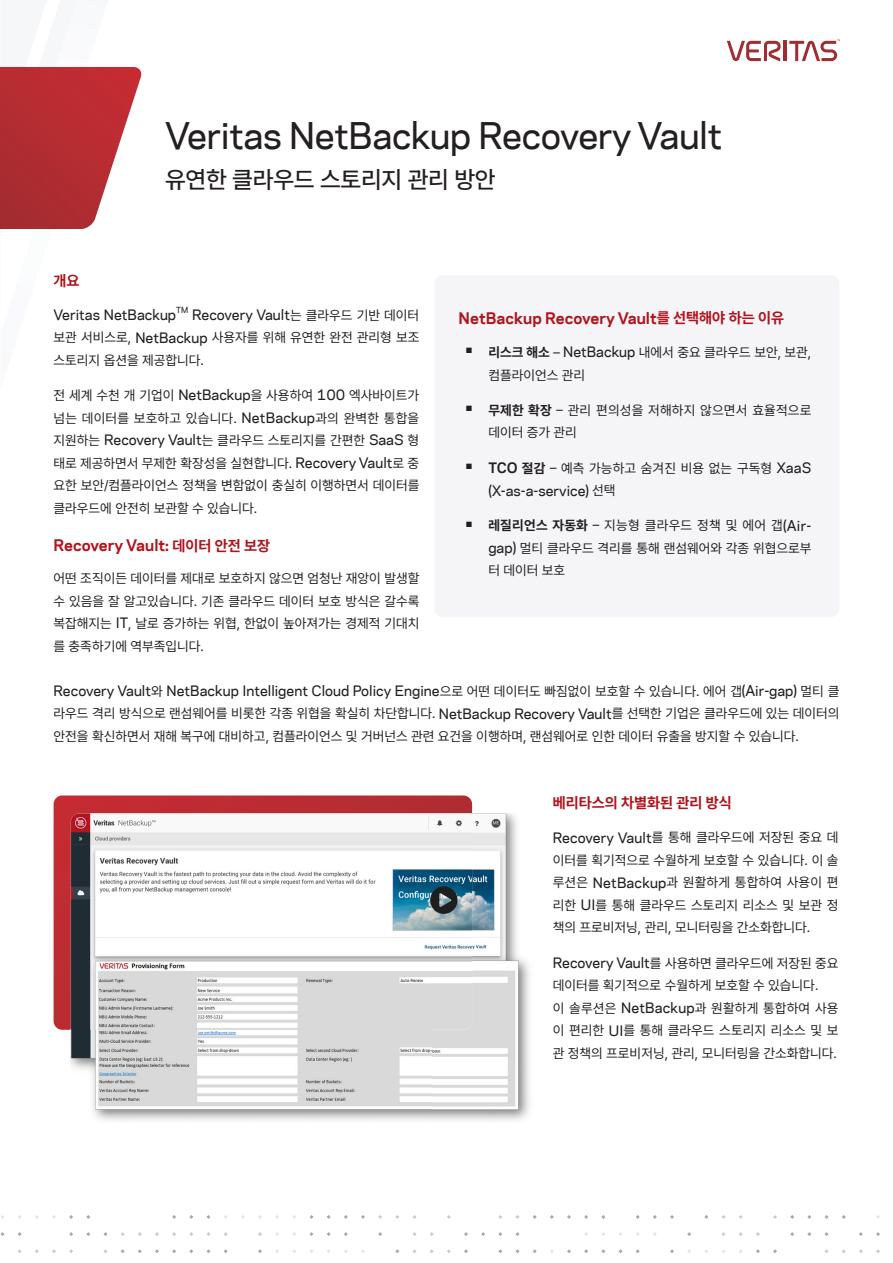
<style>
.page{position:relative;width:893px;height:1263px;background:#fff}
.page>*{position:absolute;margin:0;border:0;box-sizing:border-box;transform-origin:0 0}
.t1{font:500 34.5px "Polaris";letter-spacing:-.01em;color:#231f20}
.t2{font:24px "Pretendard Variable";letter-spacing:-.01em;color:#231f20}
.t3{font:700 15px "Polaris";color:#b0131c}
.t4{font:15px "Pretendard Variable";color:#b0131c}
.t5{font:13.5px/22.5px "Pretendard Variable";color:#231f20;text-align:justify}
.t6{font:500 13.5px "Polaris";color:#231f20}
.t7{font:500 7.8px "Polaris";color:#231f20}
.t8{font:7.5px "Pretendard Variable";color:#231f20}
.s1{font-family:"Polaris";font-weight:500}
.s2{font-family:"Pretendard Variable";font-weight:400}
.s3{font-family:"Polaris";font-weight:700}
</style>
<div class="page">
<div style="left:434px;top:275px;width:405px;height:342px;background:#f5f5f7;border-radius:9px"></div>
<svg style="left:773px;top:1215px;width:4px;height:4px"></svg>
<svg style="left:773px;top:1249px;width:4px;height:4px"></svg>
<svg style="left:756px;top:1232px;width:4px;height:4px"></svg>
<svg style="left:756px;top:1249px;width:4px;height:4px"></svg>
<svg style="left:739px;top:1215px;width:4px;height:4px"></svg>
<svg style="left:739px;top:1232px;width:4px;height:4px"></svg>
<svg style="left:704px;top:1215px;width:4px;height:4px"></svg>
<svg style="left:687px;top:1232px;width:4px;height:4px"></svg>
<svg style="left:670px;top:1215px;width:4px;height:4px"></svg>
<svg style="left:670px;top:1249px;width:4px;height:4px"></svg>
<svg style="left:653px;top:1215px;width:4px;height:4px"></svg>
<svg style="left:636px;top:1215px;width:4px;height:4px"></svg>
<svg style="left:601px;top:1215px;width:4px;height:4px"></svg>
<svg style="left:584px;top:1215px;width:4px;height:4px"></svg>
<svg style="left:584px;top:1249px;width:4px;height:4px"></svg>
<svg style="left:567px;top:1215px;width:4px;height:4px"></svg>
<svg style="left:567px;top:1249px;width:4px;height:4px"></svg>
<svg style="left:550px;top:1215px;width:4px;height:4px"></svg>
<svg style="left:533px;top:1215px;width:4px;height:4px"></svg>
<svg style="left:498px;top:1215px;width:4px;height:4px"></svg>
<svg style="left:498px;top:1232px;width:4px;height:4px"></svg>
<svg style="left:481px;top:1232px;width:4px;height:4px"></svg>
<svg style="left:464px;top:1232px;width:4px;height:4px"></svg>
<svg style="left:464px;top:1249px;width:4px;height:4px"></svg>
<svg style="left:447px;top:1215px;width:4px;height:4px"></svg>
<svg style="left:395px;top:1215px;width:4px;height:4px"></svg>
<svg style="left:378px;top:1215px;width:4px;height:4px"></svg>
<svg style="left:378px;top:1232px;width:4px;height:4px"></svg>
<svg style="left:361px;top:1215px;width:4px;height:4px"></svg>
<svg style="left:344px;top:1215px;width:4px;height:4px"></svg>
<svg style="left:344px;top:1232px;width:4px;height:4px"></svg>
<svg style="left:327px;top:1215px;width:4px;height:4px"></svg>
<svg style="left:327px;top:1232px;width:4px;height:4px"></svg>
<svg style="left:309px;top:1215px;width:4px;height:4px"></svg>
<svg style="left:258px;top:1215px;width:4px;height:4px"></svg>
<svg style="left:258px;top:1232px;width:4px;height:4px"></svg>
<svg style="left:258px;top:1249px;width:4px;height:4px"></svg>
<svg style="left:206px;top:1215px;width:4px;height:4px"></svg>
<svg style="left:189px;top:1215px;width:4px;height:4px"></svg>
<svg style="left:172px;top:1215px;width:4px;height:4px"></svg>
<svg style="left:172px;top:1232px;width:4px;height:4px"></svg>
<svg style="left:172px;top:1249px;width:4px;height:4px"></svg>
<svg style="left:155px;top:1232px;width:4px;height:4px"></svg>
<svg style="left:155px;top:1249px;width:4px;height:4px"></svg>
<svg style="left:138px;top:1232px;width:4px;height:4px"></svg>
<svg style="left:138px;top:1249px;width:4px;height:4px"></svg>
<svg style="left:86px;top:1215px;width:4px;height:4px"></svg>
<svg style="left:86px;top:1232px;width:4px;height:4px"></svg>
<svg style="left:69px;top:1215px;width:4px;height:4px"></svg>
<svg style="left:69px;top:1232px;width:4px;height:4px"></svg>
<svg style="left:52px;top:1215px;width:4px;height:4px"></svg>
<svg style="left:52px;top:1249px;width:4px;height:4px"></svg>
<svg style="left:18px;top:1232px;width:4px;height:4px"></svg>
<svg style="left:876px;top:1215px;width:4px;height:4px"></svg>
<svg style="left:876px;top:1232px;width:4px;height:4px"></svg>
<svg style="left:876px;top:1249px;width:4px;height:4px"></svg>
<svg style="left:859px;top:1232px;width:4px;height:4px"></svg>
<svg style="left:859px;top:1249px;width:4px;height:4px"></svg>
<svg style="left:842px;top:1215px;width:4px;height:4px"></svg>
<svg style="left:824px;top:1215px;width:4px;height:4px"></svg>
<svg style="left:824px;top:1232px;width:4px;height:4px"></svg>
<svg style="left:807px;top:1215px;width:4px;height:4px"></svg>
<svg style="left:807px;top:1232px;width:4px;height:4px"></svg>
<svg style="left:790px;top:1215px;width:4px;height:4px"></svg>
<svg style="left:790px;top:1232px;width:4px;height:4px"></svg>
<svg style="left:0;top:67px;width:142px;height:163px"></svg>
<hr style="left:784px;top:41px;width:3px;height:20px;background:#9f2d31">
<svg style="left:727px;top:41px;width:54px;height:21px"></svg>
<svg style="left:789px;top:39px;width:51px;height:22px"></svg>
<svg style="left:54px;top:795px;width:418px;height:235px;background:#bd3137"></svg>
<img style="left:432px;top:813px;width:98px;height:308px">
<img style="left:71px;top:1030px;width:361px;height:91px">
<img style="left:71px;top:813px;width:401px;height:217px">
<p class="t1" style="left:165px;top:110px;width:559px">Veritas NetBackup Recovery Vault</p>
<p class="t2" style="left:165px;top:162px;width:332px">유연한 클라우드 스토리지 관리 방안</p>
<p class="t4" style="left:54px;top:270px;width:27px">개요</p>
<p class="t6" style="left:54px;top:305px;width:124px">Veritas NetBackup</p>
<p class="t7" style="left:176px;top:305px;width:14px">TM</p>
<p class="t5" style="left:54px;top:304px;width:367px;text-indent:139px"><span class="s1">Recovery Vault</span>는 클라우드 기반 데이터 보관 서비스로, <span class="s1">NetBackup</span> 사용자를 위해 유연한 완전 관리형 보조 스토리지 옵션을 제공합니다.</p>
<p class="t5" style="left:54px;top:384px;width:367px">전 세계 수천 개 기업이 <span class="s1">NetBackup</span>을 사용하여 <span class="s1">100</span> 엑사바이트가 넘는 데이터를 보호하고 있습니다. <span class="s1">NetBackup</span>과의 완벽한 통합을 지원하는 <span class="s1">Recovery Vault</span>는 클라우드 스토리지를 간편한 <span class="s1">SaaS</span> 형 태로 제공하면서 무제한 확장성을 실현합니다. <span class="s1">Recovery Vault</span>로 중 요한 보안/컴플라이언스 정책을 변함없이 충실히 이행하면서 데이터를 클라우드에 안전히 보관할 수 있습니다.</p>
<p class="t3" style="left:54px;top:534px;width:218px">Recovery Vault: <span class="s2">데이터 안전 보장</span></p>
<p class="t5" style="left:54px;top:567px;width:367px">어떤 조직이든 데이터를 제대로 보호하지 않으면 엄청난 재앙이 발생할 수 있음을 잘 알고있습니다. 기존 클라우드 데이터 보호 방식은 갈수록 복잡해지는 <span class="s1">IT</span>, 날로 증가하는 위협, 한없이 높아져가는 경제적 기대치 를 충족하기에 역부족입니다.</p>
<p class="t3" style="left:459px;top:306px;width:327px">NetBackup Recovery Vault<span class="s2">를 선택해야 하는 이유</span></p>
<p class="t5" style="left:488px;top:341px;width:325px">리스크 해소 – <span class="s1">NetBackup</span> 내에서 중요 클라우드 보안, 보관, 컴플라이언스 관리</p>
<p class="t5" style="left:488px;top:398px;width:324px">무제한 확장 – 관리 편의성을 저해하지 않으면서 효율적으로 데이터 증가 관리</p>
<p class="t5" style="left:488px;top:456px;width:324px;line-height:23px"><span class="s3">TCO</span> 절감 – 예측 가능하고 숨겨진 비용 없는 구독형 <span class="s1">XaaS (X-as-a-service)</span> 선택</p>
<p class="t5" style="left:488px;top:514px;width:325px">레질리언스 자동화 – 지능형 클라우드 정책 및 에어 갭<span class="s1">(Air&shy;gap)</span> 멀티 클라우드 격리를 통해 랜섬웨어와 각종 위협으로부 터 데이터 보호</p>
<p class="t8" style="left:466px;top:345px;width:8px">■</p>
<p class="t8" style="left:466px;top:403px;width:8px">■</p>
<p class="t8" style="left:466px;top:461px;width:8px">■</p>
<p class="t8" style="left:466px;top:519px;width:8px">■</p>
<p class="t5" style="left:54px;top:680px;width:787px"><span class="s1">Recovery Vault</span>와 <span class="s1">NetBackup Intelligent Cloud Policy Engine</span>으로 어떤 데이터도 빠짐없이 보호할 수 있습니다. 에어 갭<span class="s1">(Air-gap)</span> 멀티 클 라우드 격리 방식으로 랜섬웨어를 비롯한 각종 위협을 확실히 차단합니다. <span class="s1">NetBackup Recovery Vault</span>를 선택한 기업은 클라우드에 있는 데이터의 안전을 확신하면서 재해 복구에 대비하고, 컴플라이언스 및 거버넌스 관련 요건을 이행하며, 랜섬웨어로 인한 데이터 유출을 방지할 수 있습니다.</p>
<p class="t4" style="left:553px;top:792px;width:181px">베리타스의 차별화된 관리 방식</p>
<p class="t5" style="left:553px;top:826px;width:287px"><span class="s1">Recovery Vault</span>를 통해 클라우드에 저장된 중요 데 이터를 획기적으로 수월하게 보호할 수 있습니다. 이 솔 루션은 <span class="s1">NetBackup</span>과 원활하게 통합하여 사용이 편 리한 <span class="s1">UI</span>를 통해 클라우드 스토리지 리소스 및 보관 정 책의 프로비저닝, 관리, 모니터링을 간소화합니다.</p>
<p class="t5" style="left:553px;top:951px;width:287px"><span class="s1">Recovery Vault</span>를 사용하면 클라우드에 저장된 중요 데이터를 획기적으로 수월하게 보호할 수 있습니다.</p>
<p class="t5" style="left:553px;top:996px;width:287px">이 솔루션은 <span class="s1">NetBackup</span>과 원활하게 통합하여 사용 이 편리한 <span class="s1">UI</span>를 통해 클라우드 스토리지 리소스 및 보 관 정책의 프로비저닝, 관리, 모니터링을 간소화합니다.</p>
</div>
